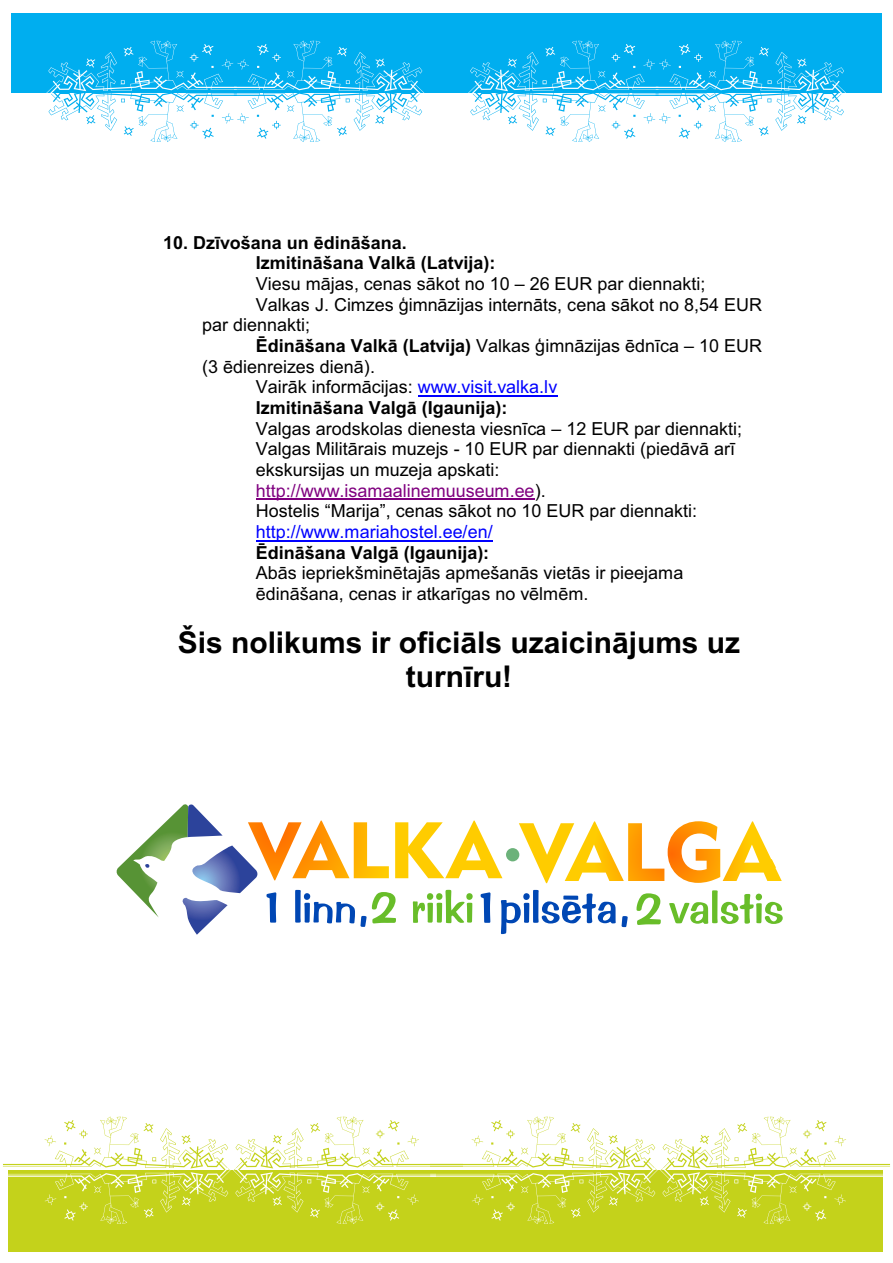
<style>
.page{position:relative;width:893px;height:1263px;background:#fff}
.page>*{position:absolute;margin:0;border:0;box-sizing:border-box;transform-origin:0 0}
.t1{font:700 30px/34.5px "Arial";color:#000;text-align:center}
.t2{font:18px/20.7px "Arial";color:#000}
.t3{font:700 18px/20.7px "Arial";color:#000}
.t4{font:18px "Arial";color:#00f}
.s1{font-weight:700}
.s2{color:#00f}
.s3{color:#800080}
</style>
<div class="page">
<div style="left:9px;top:1170px;width:446px;height:82px;background:#c4d21b"></div>
<div style="left:436px;top:1170px;width:446px;height:82px;background:#c4d21b"></div>
<svg style="left:3px;top:1116px;width:887px;height:108px"></svg>
<svg style="left:116px;top:804px;width:667px;height:131px"></svg>
<div style="left:506px;top:848px;width:13px;height:13px;background:#6cb27a;border-radius:50%"></div>
<hr style="left:418px;top:395px;width:139px;height:2px;background:#00f">
<hr style="left:256px;top:498px;width:279px;height:2px;background:#800080">
<hr style="left:256px;top:540px;width:237px;height:1px;background:#00f">
<div style="left:11px;top:13px;width:449px;height:79px;background:#00aeef"></div>
<svg style="left:44px;top:41px;width:382px;height:101px"></svg>
<div style="left:433px;top:13px;width:449px;height:79px;background:#00aeef"></div>
<svg style="left:466px;top:41px;width:382px;height:101px"></svg>
<p class="t3" style="left:256px;top:234px;width:241px;text-indent:-93px">10. Dzīvošana un ēdināšana.<br>Izmitināšana Valkā (Latvija):</p>
<p class="t2" style="left:256px;top:275px;width:451px">Viesu mājas, cenas sākot no 10 – 26 EUR par diennakti;</p>
<p class="t2" style="left:256px;top:296px;width:507px">Valkas J. Cimzes ģimnāzijas internāts, cena sākot no 8,54 EUR</p>
<p class="t2" style="left:202px;top:316px;width:109px">par diennakti;</p>
<p class="t2" style="left:256px;top:337px;width:508px"><span class="s1">Ēdināšana Valkā (Latvija)</span> Valkas ģimnāzijas ēdnīca – 10 EUR</p>
<p class="t2" style="left:202px;top:358px;width:174px">(3 ēdienreizes dienā).</p>
<p class="t2" style="left:256px;top:378px;width:303px">Vairāk informācijas: <span class="s2">www.visit.valka.lv</span></p>
<p class="t3" style="left:256px;top:399px;width:253px">Izmitināšana Valgā (Igaunija):</p>
<p class="t2" style="left:256px;top:420px;width:488px">Valgas arodskolas dienesta viesnīca – 12 EUR par diennakti; Valgas Militārais muzejs - 10 EUR par diennakti (piedāvā arī ekskursijas un muzeja apskati: <span class="s3">http://www.isamaalinemuuseum.ee</span>).<br>Hostelis “Marija”, cenas sākot no 10 EUR par diennakti:</p>
<p class="t4" style="left:256px;top:525px;width:238px">http://www.mariahostel.ee/en/</p>
<p class="t3" style="left:256px;top:543px;width:235px">Ēdināšana Valgā (Igaunija):</p>
<p class="t2" style="left:256px;top:564px;width:429px">Abās iepriekšminētajās apmešanās vietās ir pieejama ēdināšana, cenas ir atkarīgas no vēlmēm.</p>
<h1 class="t1" style="left:178px;top:627px;width:564px">Šis nolikums ir oficiāls uzaicinājums uz turnīru!</h1>
</div>
